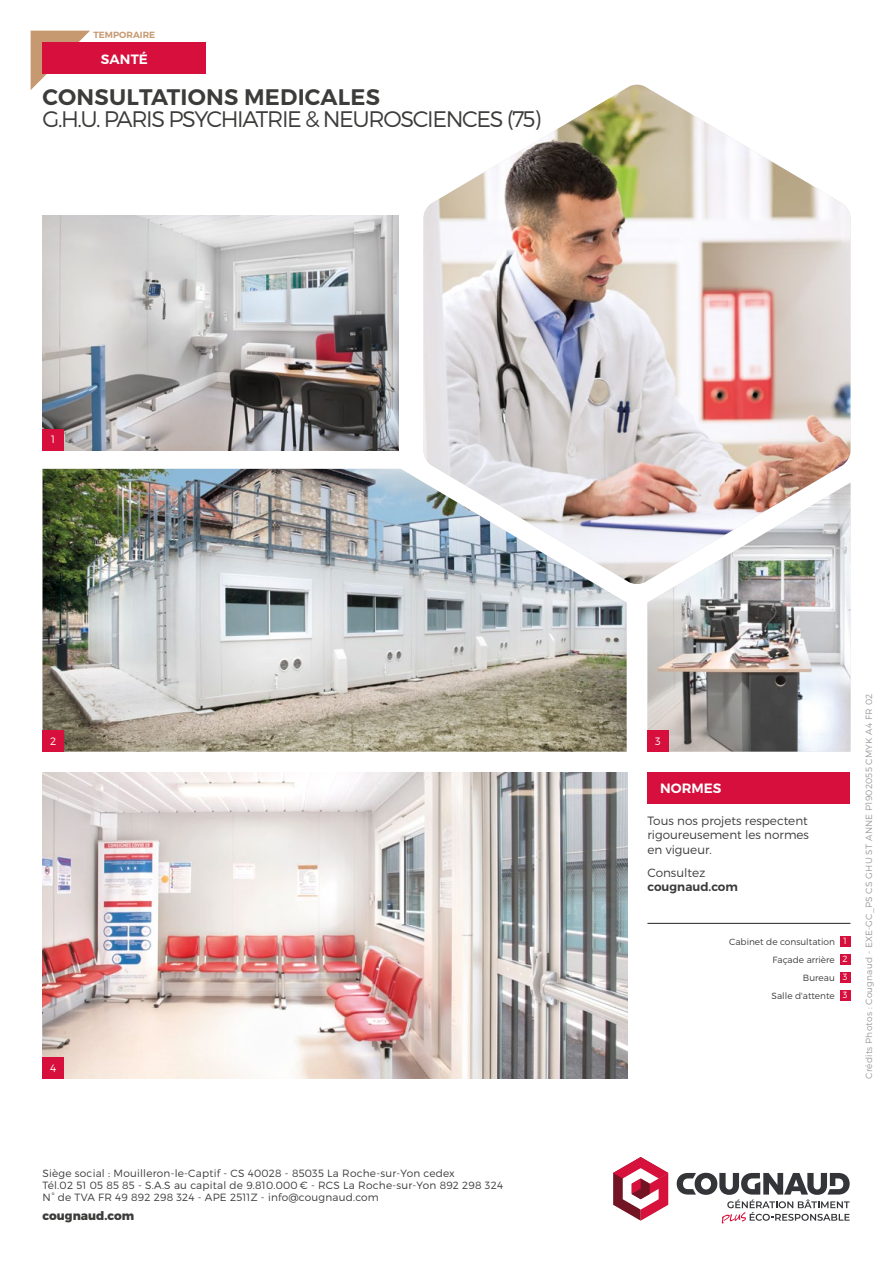
<style>
.page{position:relative;width:893px;height:1263px;background:#fff}
.page>*{position:absolute;margin:0;border:0;box-sizing:border-box;transform-origin:0 0}
.t1{font:300 22.5px "Montserrat";letter-spacing:-.06em;color:#3c3c3b}
.t2{font:600 22.5px "Montserrat";letter-spacing:.01em;color:#3c3c3b}
.t3{font:600 13.5px "Montserrat";color:#fff}
.t4{font:300 12px/14.4px "Montserrat";color:#3c3c3b;text-align:justify}
.t5{font:600 12px "Montserrat";color:#3c3c3b}
.t6{font:800 12px "Montserrat";color:#3c3c3b}
.t7{font:300 10.65px "Montserrat";color:#fff}
.t8{font:300 10.5px/12px "Montserrat";letter-spacing:.02em;color:#3c3c3b}
.t9{font:300 9px "Montserrat";letter-spacing:.02em;color:#9d9d9c}
.t10{font:300 9px/18px "Montserrat";color:#3c3c3b;text-align:right}
.t11{font:600 9px "Montserrat";color:#c79971}
.s1{color:#fff}
</style>
<div class="page">
<svg style="left:31px;top:31px;width:59px;height:59px"></svg>
<img style="left:43px;top:772px;width:584px;height:307px">
<img style="left:647px;top:585px;width:203px;height:167px">
<img style="left:43px;top:469px;width:584px;height:283px">
<div style="left:43px;top:730px;width:21px;height:22px;background:#d60f3c"></div>
<div style="left:43px;top:1057px;width:21px;height:22px;background:#d60f3c"></div>
<div style="left:647px;top:730px;width:22px;height:22px;background:#d60f3c"></div>
<img style="left:423px;top:85px;width:427px;height:500px">
<hr style="left:647px;top:923px;width:203px;height:1px;background:#3c3c3b">
<div style="left:43px;top:43px;width:163px;height:31px;background:#d60f3c"></div>
<div style="left:647px;top:772px;width:203px;height:32px;background:#d60f3c"></div>
<div style="left:840px;top:936px;width:10px;height:11px;background:#d60f3c"></div>
<div style="left:840px;top:954px;width:10px;height:11px;background:#d60f3c"></div>
<div style="left:840px;top:972px;width:10px;height:11px;background:#d60f3c"></div>
<div style="left:840px;top:990px;width:10px;height:11px;background:#d60f3c"></div>
<img style="left:43px;top:215px;width:356px;height:235px">
<div style="left:43px;top:429px;width:21px;height:21px;background:#d60f3c"></div>
<svg style="left:613px;top:1157px;width:55px;height:64px"></svg>
<svg style="left:677px;top:1173px;width:173px;height:50px"></svg>
<p class="t11" style="left:94px;top:30px;width:63px">TEMPORAIRE</p>
<p class="t3" style="left:101px;top:51px;width:49px">SANTÉ</p>
<h1 class="t2" style="left:43px;top:84px;width:339px">CONSULTATIONS MEDICALES</h1>
<h1 class="t1" style="left:43px;top:109px;width:500px">G.H.U. PARIS PSYCHIATRIE &amp; NEUROSCIENCES (75)</h1>
<p class="t7" style="left:51px;top:435px;width:5px">1</p>
<p class="t7" style="left:50px;top:736px;width:8px">2</p>
<p class="t7" style="left:50px;top:1063px;width:8px">4</p>
<p class="t8" style="left:43px;top:1168px;width:462px">Siège social : Mouilleron-le-Captif - CS 40028 - 85035 La Roche-sur-Yon cedex<br>Tél.02 51 05 85 85 - S.A.S au capital de 9.810.000 € - RCS La Roche-sur-Yon 892 298 324<br>N° de TVA FR 49 892 298 324 - APE 2511Z - info@cougnaud.com</p>
<p class="t6" style="left:43px;top:1211px;width:93px">cougnaud.com</p>
<p class="t7" style="left:655px;top:736px;width:7px">3</p>
<p class="t3" style="left:660px;top:781px;width:63px">NORMES</p>
<p class="t4" style="left:647px;top:814px;width:163px">Tous nos projets respectent rigoureusement les normes en vigueur.</p>
<p class="t4" style="left:647px;top:866px;width:59px">Consultez</p>
<p class="t5" style="left:647px;top:880px;width:92px">cougnaud.com</p>
<p class="t10" style="left:729px;top:933px;width:120px">Cabinet de consultation <span class="s1">1<br></span>Façade arrière <span class="s1">2<br></span>Bureau <span class="s1">3<br></span>Salle d'attente <span class="s1">3</span></p>
<p class="t9" style="left:865px;top:1079px;width:386px;rotate:-90deg">Crédits Photos : Cougnaud - EXE-GC_PS CS GHU ST ANNE P1902055 CMYK A4 FR 02</p>
</div>
